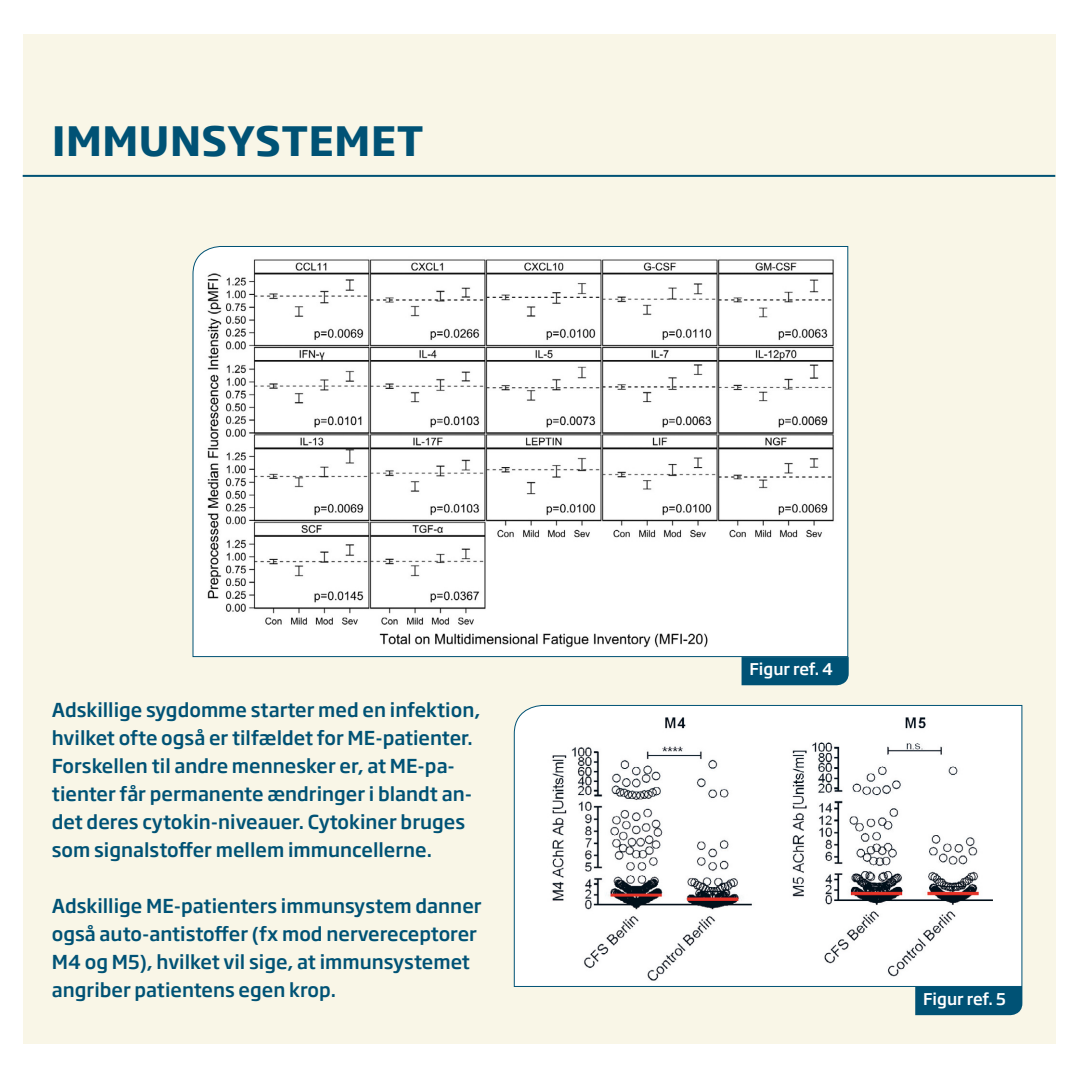
<style>
.page{position:relative;width:1078px;height:1078px;background:#fff}
.page>*{position:absolute;margin:0;border:0;box-sizing:border-box;transform-origin:0 0}
.t1{font:700 40px "Soho Gothic Pro";letter-spacing:.015em;color:#005275}
.t2{font:500 19px/28px "Soho Gothic Pro";color:#005275}
.t3{font:500 16px "Soho Gothic Pro";color:#fff}
</style>
<div class="page">
<div style="left:23px;top:34px;width:1031px;height:1009px;background:#f9f6e7"></div>
<hr style="left:23px;top:175px;width:1031px;height:2px;background:#005275">
<svg style="left:192px;top:246px;width:656px;height:411px;background:#eaebeb"></svg>
<div style="left:741px;top:657px;width:107px;height:28px;background:#005275"></div>
<svg style="left:513px;top:704px;width:509px;height:283px;background:#ececed"></svg>
<div style="left:915px;top:986px;width:107px;height:28px;background:#005275"></div>
<h1 class="t1" style="left:52px;top:109px;width:373px">IMMUNSYSTEMET</h1>
<p class="t2" style="left:52px;top:694px;width:430px">Adskillige sygdomme starter med en infektion, hvilket ofte også er tilfældet for ME-patienter.<br>Forskellen til andre mennesker er, at ME-pa&shy;tienter får permanente ændringer i blandt an&shy;det deres cytokin-niveauer. Cytokiner bruges som signalstoffer mellem immuncellerne.</p>
<p class="t2" style="left:52px;top:890px;width:431px">Adskillige ME-patienters immunsystem danner også auto-antistoffer (fx mod nervereceptorer M4 og M5), hvilket vil sige, at immunsystemet angriber patientens egen krop.</p>
<p class="t3" style="left:749px;top:656px;width:85px">Figur ref. 4</p>
<p class="t3" style="left:922px;top:986px;width:84px">Figur ref. 5</p>
</div>
